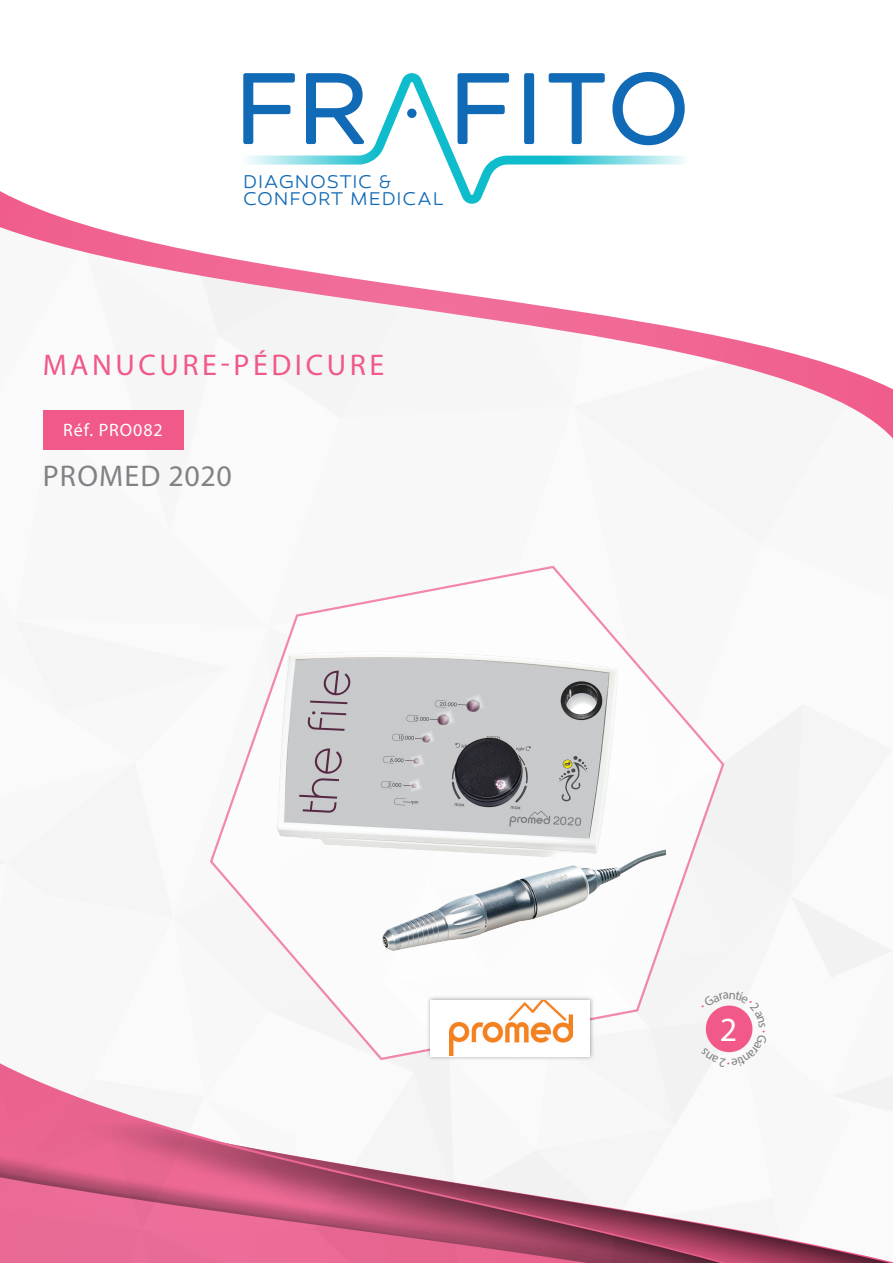
<style>
.page{position:relative;width:893px;height:1263px;background:#fff}
.page>*{position:absolute;margin:0;border:0;box-sizing:border-box;transform-origin:0 0}
.t1{font:33.9px "Myriad Pro";color:#fff}
.t2{font:30px "Myriad Pro";letter-spacing:.12em;color:#f05988}
.t3{font:30px "Myriad Pro";letter-spacing:.04em;color:#808285}
.t4{font:18.75px/17.1px "Canaro Light DEMO";letter-spacing:.045em;color:#116ab5}
.t5{font:18px "Myriad Pro";letter-spacing:.05em;color:#fff}
</style>
<div class="page">
<img style="left:0;top:439px;width:893px;height:824px">
<svg style="left:209px;top:564px;width:517px;height:498px"></svg>
<div style="left:426px;top:995px;width:169px;height:66px;background:#231f20;opacity:.4"></div>
<div style="left:430px;top:1000px;width:160px;height:56px;background:#fff"></div>
<svg style="left:0;top:191px;width:893px;height:248px"></svg>
<div style="left:43px;top:411px;width:140px;height:39px;background:#f05988"></div>
<svg style="left:240px;top:73px;width:448px;height:131px"></svg>
<div style="left:407px;top:109px;width:10px;height:9px;background:#116ab5;border-radius:50%"></div>
<img style="left:449px;top:1000px;width:124px;height:56px">
<img style="left:227px;top:620px;width:439px;height:352px">
<svg style="left:701px;top:992px;width:66px;height:75px"></svg>
<p class="t4" style="left:243px;top:174px;width:202px">DIAGNOSTIC &amp;<br>CONFORT MEDICAL</p>
<p class="t2" style="left:43px;top:347px;width:343px">MANUCURE-PÉDICURE</p>
<p class="t5" style="left:63px;top:419px;width:101px">Réf. PRO082</p>
<p class="t3" style="left:43px;top:458px;width:190px">PROMED 2020</p>
<p class="t1" style="left:720px;top:1009px;width:19px">2</p>
</div>
